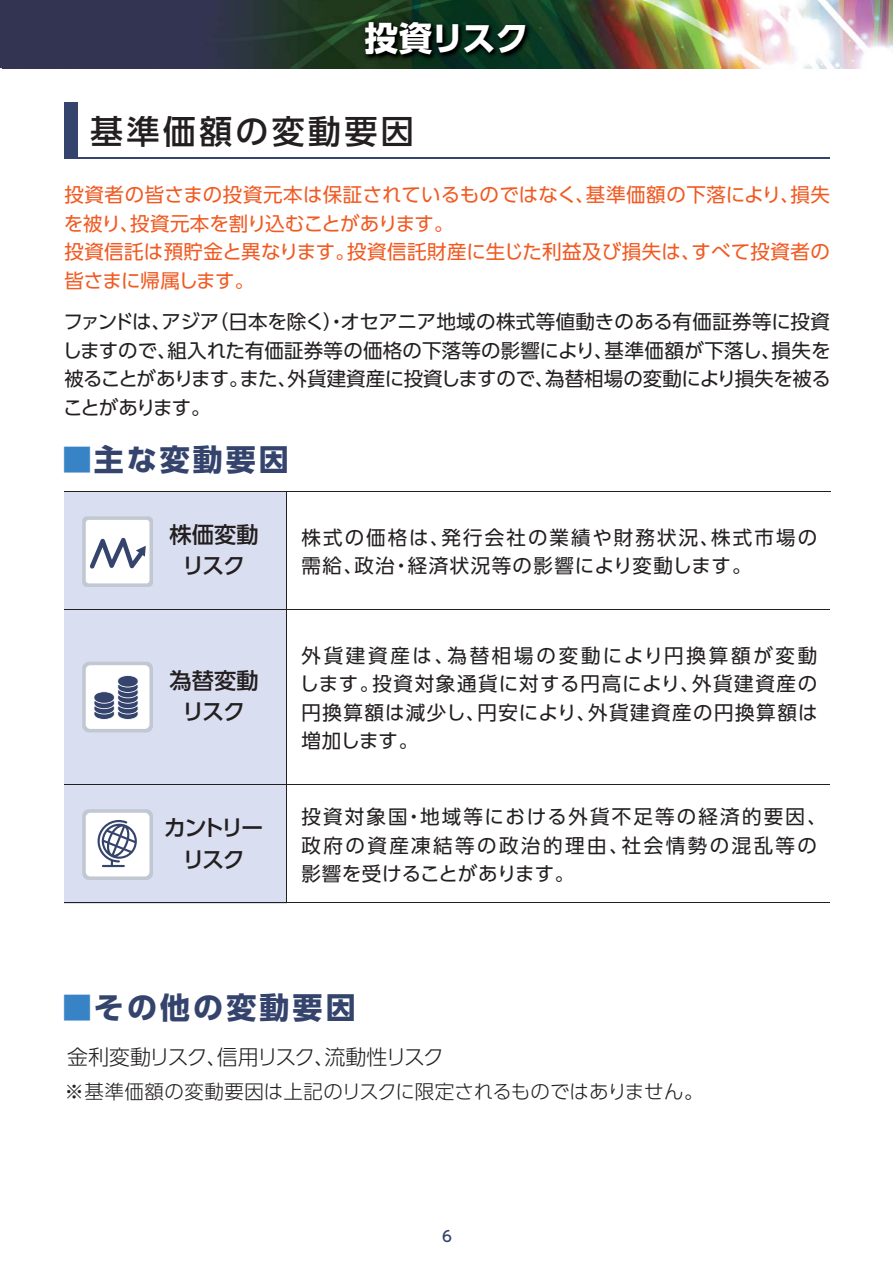
<style>
.page{position:relative;width:893px;height:1263px;background:#fff}
.page>*{position:absolute;margin:0;border:0;box-sizing:border-box;transform-origin:0 0}
.t1{font:33.75px "UD Shin Go Pro Bold 90 pv RKSJ H";letter-spacing:-.04em;color:#fff}
.t2{font:33px "UD Shin Go Pro Medium 90 pv RKSJ H";letter-spacing:.1em;color:#231f20}
.t3{font:30px "UD Shin Go Pro Bold 90 pv RKSJ H";letter-spacing:.105em;color:#35446d}
.t4{font:22.35px/31.5px "UD Shin Go Pro Medium 90 pv RKSJ H";letter-spacing:-.07em;color:#231f20;text-align:center}
.t5{font:22.35px/31.5px "UD Shin Go Pro Medium 90 pv RKSJ H";letter-spacing:-.105em;color:#231f20;text-align:center}
.t6{font:21px "UD Shin Go Pro Light 90 pv RKSJ H";letter-spacing:-.09em;color:#231f20}
.t7{font:19.5px/28.5px "UD Shin Go Pro Regular 90 pv RKSJ H";letter-spacing:.075em;color:#231f20;text-align:justify}
.t8{font:19.5px/28.5px "UD Shin Go Pro Regular 90 pv RKSJ H";letter-spacing:.01em;color:#f15a22}
.t9{font:19.5px/28.5px "UD Shin Go Pro Regular 90 pv RKSJ H";letter-spacing:.11em;color:#231f20}
.t10{font:19.5px/28.5px "UD Shin Go Pro Regular 90 pv RKSJ H";letter-spacing:.095em;color:#231f20}
.t11{font:19.5px "UD Shin Go Pro Light 90 pv RKSJ H";letter-spacing:.005em;color:#231f20}
.t12{font:15px "UD Shin Go Pro Medium 90 pv RKSJ H";color:#35446d}
.s1{color:#3783c5}
</style>
<div class="page">
<img style="left:0;top:0;width:892px;height:68px">
<img style="left:2px;top:68px;width:859px;height:1px">
<img style="left:2px;top:17px;width:890px;height:51px">
<div style="left:64px;top:102px;width:14px;height:56px;background:#35446d"></div>
<hr style="left:64px;top:158px;width:766px;height:1px;background:#35446d">
<div style="left:64px;top:491px;width:222px;height:412px;background:#d9def0"></div>
<hr style="left:286px;top:492px;width:1px;height:411px;background:#231f20">
<hr style="left:64px;top:903px;width:766px;height:1px;background:#231f20">
<hr style="left:64px;top:491px;width:766px;height:1px;background:#231f20">
<hr style="left:64px;top:610px;width:766px;height:1px;background:#231f20">
<hr style="left:64px;top:784px;width:766px;height:1px;background:#231f20">
<div style="left:82px;top:662px;width:71px;height:70px;background:linear-gradient(to right,#c3c9d3,#c4c9d3);border-radius:7px"></div>
<div style="left:86px;top:665px;width:63px;height:64px;background:#fff;border-radius:5px"></div>
<svg style="left:94px;top:675px;width:44px;height:45px"></svg>
<svg style="left:82px;top:809px;width:71px;height:71px"></svg>
<div style="left:86px;top:813px;width:63px;height:63px;background:#fff;border-radius:5px"></div>
<svg style="left:97px;top:820px;width:40px;height:47px"></svg>
<div style="left:82px;top:516px;width:71px;height:71px;background:linear-gradient(to right,#c2c8d2,#c3c9d3);border-radius:4px"></div>
<div style="left:86px;top:520px;width:63px;height:63px;background:#fff;border-radius:3px"></div>
<svg style="left:90px;top:538px;width:56px;height:31px"></svg>
<h1 class="t1" style="left:364px;top:26px;width:166px">投資リスク</h1>
<h2 class="t2" style="left:90px;top:119px;width:325px">基準価額の変動要因</h2>
<p class="t8" style="left:64px;top:183px;width:767px">投資者の皆さまの投資元本は保証されているものではなく、基準価額の下落により、損失を被り、投資元本を割り込むことがあります。<br>投資信託は預貯金と異なります。投資信託財産に生じた利益及び損失は、すべて投資者の皆さまに帰属します。</p>
<p class="t7" style="left:62px;top:310px;width:770px">ファンドは、アジア（日本を除く）・オセアニア地域の株式等値動きのある有価証券等に投資しますので、組入れた有価証券等の価格の下落等の影響により、基準価額が下落し、損失を被ることがあります。また、外貨建資産に投資しますので、為替相場の変動により損失を被ることがあります。</p>
<h3 class="t3" style="left:62px;top:448px;width:228px"><span class="s1">■</span>主な変動要因</h3>
<p class="t4" style="left:169px;top:522px;width:91px">株価変動リスク</p>
<p class="t10" style="left:301px;top:526px;width:517px">株式の価格は、発行会社の業績や財務状況、株式市場の需給、政治・経済状況等の影響により変動します。</p>
<p class="t4" style="left:169px;top:668px;width:91px">為替変動リスク</p>
<p class="t5" style="left:164px;top:815px;width:101px">カントリーリスク</p>
<p class="t7" style="left:299px;top:644px;width:519px">外貨建資産は、為替相場の変動により円換算額が変動します。投資対象通貨に対する円高により、外貨建資産の円換算額は減少し、円安により、外貨建資産の円換算額は増加します。</p>
<p class="t9" style="left:301px;top:805px;width:526px">投資対象国・地域等における外貨不足等の経済的要因、政府の資産凍結等の政治的理由、社会情勢の混乱等の影響を受けることがあります。</p>
<h3 class="t3" style="left:62px;top:996px;width:295px"><span class="s1">■</span>その他の変動要因</h3>
<p class="t6" style="left:67px;top:1049px;width:378px">金利変動リスク、信用リスク、流動性リスク</p>
<p class="t11" style="left:64px;top:1084px;width:640px">※基準価額の変動要因は上記のリスクに限定されるものではありません。</p>
<p class="t12" style="left:442px;top:1230px;width:11px">6</p>
</div>
